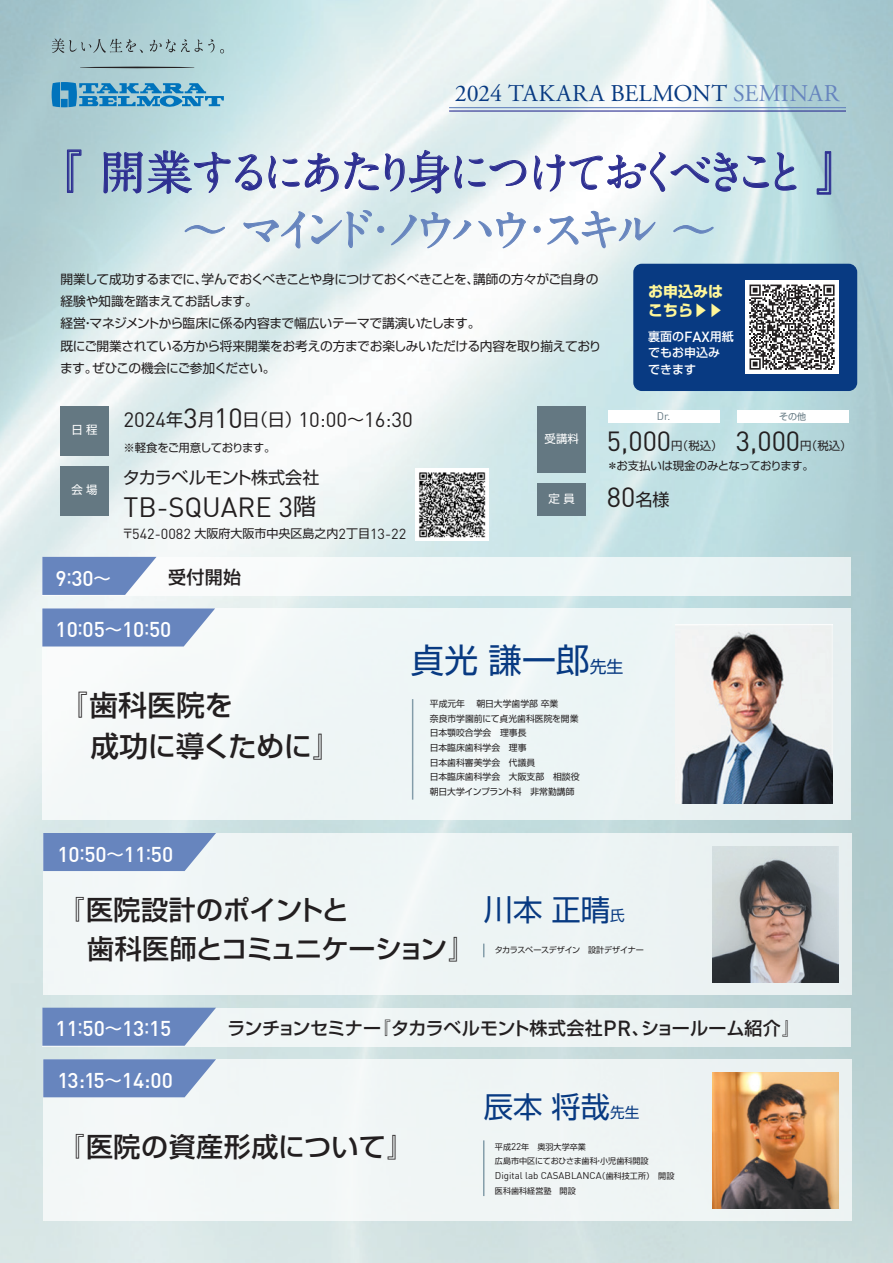
<style>
.page{position:relative;width:893px;height:1263px;background:#fff}
.page>*{position:absolute;margin:0;border:0;box-sizing:border-box;transform-origin:0 0}
.t1{font:700 46.5px "A1 Mincho Std";letter-spacing:-.21em;color:#2e3092}
.t2{font:700 46.5px "A1 Mincho Std";letter-spacing:-.24em;color:#6785be}
.t3{font:33.75px "Shin Go Pro";color:#083a82}
.t4{font:29.4px "Shin Go Pro";color:#083a82}
.t5{font:500 28.5px/41.2px "Shin Go Pro";letter-spacing:-.01em;color:#231f20}
.t6{font:27.3px "DIN";color:#231f20}
.t7{font:500 27px/38.2px "Shin Go Pro";letter-spacing:-.02em;color:#231f20}
.t8{font:500 27px "Shin Go Pro";letter-spacing:.02em;color:#231f20}
.t9{font:24px "Adobe Garamond";letter-spacing:.01em;color:#083a82}
.t10{font:500 21px "DIN";color:#fff}
.t11{font:20.55px "DIN";color:#231f20}
.t12{font:500 18px "Shin Go Pro";letter-spacing:-.01em;color:#231f20}
.t13{font:17.1px "Shin Go Pro";letter-spacing:-.03em;color:#231f20}
.t14{font:700 15px/19.5px "Shin Go Pro";color:#fff79a}
.t15{font:12.75px/22.4px "Shin Go Pro";letter-spacing:-.03em;color:#231f20}
.t16{font:12px "Shin Go Pro";color:#231f20}
.t17{font:500 12px/16.5px "Shin Go Pro";color:#fff}
.t18{font:11.4px "Shin Go Pro";letter-spacing:-.03em;color:#231f20}
.t19{font:11.4px "Shin Go Pro";letter-spacing:-.055em;color:#231f20}
.t20{font:11.4px "Shin Go Pro";letter-spacing:.285em;color:#fff}
.t21{font:10.8px "DIN";color:#647882}
.t22{font:9.75px "DIN";color:#231f20}
.t23{font:9px "Shin Go Pro";color:#647882}
.t24{font:8.85px/14.7px "Shin Go Pro";color:#231f20}
.t25{font:8.1px/14.7px "Shin Go Pro";color:#231f20}
.t26{font:8.1px "Shin Go Pro";letter-spacing:-.03em;color:#231f20}
.s1{color:#6785be}
.s2{font-family:"DIN";font-size:14.4px}
.s3{font-family:"Shin Go Pro";font-size:17.1px}
.s4{font-size:27.3px}
.s5{font-family:"Shin Go Pro";font-size:22.8px}
.s6{font-family:"Shin Go Pro";font-size:17.55px}
.s7{font-size:16.95px}
.s8{font-size:14.7px}
.s9{font-family:"DIN";font-size:21.6px}
.s10{font-family:"DIN";font-size:9.75px}
.s11{font-family:"Shin Go Pro";font-size:8.1px}
</style>
<div class="page">
<img style="left:0;top:0;width:893px;height:1263px">
<svg style="left:52px;top:82px;width:172px;height:25px"></svg>
<svg style="left:52px;top:38px;width:91px;height:15px"></svg>
<svg style="left:150px;top:39px;width:74px;height:14px"></svg>
<svg style="left:80px;top:67px;width:114px;height:1px"></svg>
<svg style="left:67px;top:149px;width:14px;height:44px"></svg>
<svg style="left:104px;top:150px;width:158px;height:44px"></svg>
<svg style="left:268px;top:152px;width:111px;height:40px"></svg>
<svg style="left:385px;top:149px;width:64px;height:44px"></svg>
<svg style="left:455px;top:156px;width:71px;height:32px"></svg>
<svg style="left:534px;top:152px;width:235px;height:40px"></svg>
<svg style="left:775px;top:152px;width:21px;height:38px"></svg>
<svg style="left:817px;top:151px;width:14px;height:43px"></svg>
<svg style="left:185px;top:225px;width:40px;height:9px"></svg>
<svg style="left:244px;top:211px;width:61px;height:50px"></svg>
<svg style="left:311px;top:210px;width:61px;height:52px"></svg>
<div style="left:377px;top:226px;width:7px;height:7px;border:1px solid #6785be;border-radius:50%"></div>
<svg style="left:391px;top:212px;width:135px;height:36px"></svg>
<div style="left:534px;top:226px;width:6px;height:7px;border:1px solid #6785be;border-radius:50%"></div>
<svg style="left:547px;top:211px;width:108px;height:37px"></svg>
<svg style="left:673px;top:225px;width:41px;height:9px"></svg>
<div style="left:42px;top:608px;width:809px;height:212px;background:#eef6f6"></div>
<img style="left:681px;top:631px;width:151px;height:172px">
<svg style="left:42px;top:608px;width:173px;height:38px"></svg>
<hr style="left:412px;top:699px;width:1px;height:101px;background:#839ca9">
<div style="left:608px;top:410px;width:112px;height:13px;background:#fff"></div>
<div style="left:737px;top:410px;width:112px;height:13px;background:#fff"></div>
<div style="left:60px;top:406px;width:48px;height:49px;background:#647882"></div>
<div style="left:538px;top:406px;width:48px;height:66px;background:#647882"></div>
<div style="left:60px;top:466px;width:48px;height:50px;background:#647882"></div>
<div style="left:538px;top:483px;width:48px;height:33px;background:#647882"></div>
<hr style="left:449px;top:110px;width:397px;height:2px;background:#2e3092">
<hr style="left:449px;top:107px;width:397px;height:1px;background:#6785be">
<div style="left:633px;top:264px;width:224px;height:127px;background:#083a82;border-radius:9px"></div>
<div style="left:745px;top:280px;width:94px;height:94px;background:#fff"></div>
<svg style="left:749px;top:285px;width:85px;height:85px"></svg>
<div style="left:43px;top:1059px;width:809px;height:162px;background:#f0f5f5"></div>
<svg style="left:43px;top:1059px;width:173px;height:38px"></svg>
<hr style="left:483px;top:1140px;width:1px;height:56px;background:#839ca9">
<img style="left:713px;top:1073px;width:126px;height:136px">
<div style="left:43px;top:833px;width:809px;height:162px;background:#eef5f5"></div>
<svg style="left:43px;top:833px;width:173px;height:38px"></svg>
<svg style="left:483px;top:943px;width:1px;height:14px"></svg>
<img style="left:713px;top:846px;width:126px;height:136px">
<div style="left:42px;top:557px;width:809px;height:39px;background:#eff7f8"></div>
<svg style="left:42px;top:557px;width:115px;height:38px"></svg>
<div style="left:42px;top:1008px;width:809px;height:38px;background:#eef4f4"></div>
<svg style="left:42px;top:1008px;width:174px;height:38px"></svg>
<img style="left:416px;top:468px;width:72px;height:72px">
<h3 class="t9" style="left:455px;top:80px;width:386px">2024 TAKARA BELMONT <span class="s1">SEMINAR</span></h3>
<h1 class="t1" style="left:36px;top:134px;width:828px">『 開業するにあたり身につけておくべきこと 』</h1>
<h1 class="t2" style="left:182px;top:192px;width:537px">～ マインド・ノウハウ・スキル ～</h1>
<p class="t15" style="left:60px;top:266px;width:543px">開業して成功するまでに、学んでおくべきことや身につけておくべきことを、講師の方々がご自身の経験や知識を踏まえてお話します。<br>経営・マネジメントから臨床に係る内容まで幅広いテーマで講演いたします。<br>既にご開業されている方から将来開業をお考えの方までお楽しみいただける内容を取り揃えております。ぜひこの機会にご参加ください。</p>
<p class="t14" style="left:648px;top:280px;width:76px">お申込みはこちら▶▶</p>
<p class="t17" style="left:648px;top:327px;width:87px">裏面の<span class="s2">FAX</span>用紙でもお申込みできます</p>
<p class="t20" style="left:71px;top:420px;width:28px">日程</p>
<p class="t20" style="left:71px;top:480px;width:28px">会場</p>
<h3 class="t11" style="left:123px;top:407px;width:291px">2024<span class="s3">年</span><span class="s4">3</span><span class="s3">月</span><span class="s4">10</span><span class="s3">日（日）</span>10:00<span class="s3">～</span>16:30</h3>
<p class="t19" style="left:123px;top:438px;width:154px">※軽食をご用意しております。</p>
<h3 class="t13" style="left:123px;top:463px;width:198px">タカラベルモント株式会社</h3>
<h3 class="t6" style="left:123px;top:490px;width:194px">TB-SQUARE 3<span class="s5">階</span></h3>
<p class="t16" style="left:122px;top:523px;width:286px">〒<span class="s2">542-0082</span> 大阪府大阪市中央区島之内<span class="s2">2</span>丁目<span class="s2">13-22</span></p>
<h3 class="t10" style="left:56px;top:565px;width:57px">9<span class="s6">：</span>30<span class="s6">～</span></h3>
<h3 class="t12" style="left:168px;top:562px;width:75px">受付開始</h3>
<h3 class="t10" style="left:56px;top:616px;width:117px">10<span class="s6">：</span>05<span class="s6">～</span>10<span class="s6">：</span>50</h3>
<p class="t20" style="left:545px;top:429px;width:36px">受講料</p>
<p class="t20" style="left:549px;top:489px;width:28px">定員</p>
<p class="t23" style="left:779px;top:409px;width:28px">その他</p>
<p class="t21" style="left:657px;top:410px;width:15px">Dr.</p>
<h3 class="t6" style="left:607px;top:424px;width:66px">5,000</h3>
<p class="t18" style="left:671px;top:436px;width:53px">円（税込）</p>
<h3 class="t6" style="left:736px;top:424px;width:66px">3,000</h3>
<p class="t18" style="left:800px;top:436px;width:53px">円（税込）</p>
<p class="t18" style="left:607px;top:456px;width:209px">＊お支払いは現金のみとなっております。</p>
<h3 class="t6" style="left:607px;top:480px;width:64px">80<span class="s3">名様</span></h3>
<h3 class="t5" style="left:91px;top:681px;width:252px;text-indent:-31px">『歯科医院を<br>成功に導くために』</h3>
<h3 class="t10" style="left:57px;top:841px;width:117px">10<span class="s6">：</span>50<span class="s6">～</span>11<span class="s6">：</span>50</h3>
<h2 class="t3" style="left:411px;top:632px;width:214px">貞光謙一郎<span class="s7">先生</span></h2>
<p class="t24" style="left:430px;top:695px;width:151px">平成元年　朝日大学歯学部卒業<br>奈良市学園前にて貞光歯科医院を開業日本顎咬合学会　理事長<br>日本臨床歯科学会　理事<br>日本歯科審美学会　代議員<br>日本臨床歯科学会　大阪支部　相談役朝日大学インプラント科　非常勤講師</p>
<h3 class="t7" style="left:87px;top:888px;width:390px;text-indent:-30px">『医院設計のポイントと<br>歯科医師とコミュニケーション』</h3>
<h3 class="t4" style="left:484px;top:885px;width:143px">川本正晴<span class="s8">氏</span></h3>
<p class="t26" style="left:495px;top:943px;width:151px">タカラスペースデザイン　設計デザイナー</p>
<h3 class="t10" style="left:56px;top:1015px;width:117px">11<span class="s6">：</span>50<span class="s6">～</span>13<span class="s6">：</span>15</h3>
<h3 class="t12" style="left:227px;top:1013px;width:574px">ランチョンセミナー『タカラベルモント株式会社<span class="s9">PR</span>、ショールーム紹介』</h3>
<h3 class="t10" style="left:57px;top:1067px;width:117px">13:15<span class="s6">～</span>14:00</h3>
<h3 class="t8" style="left:57px;top:1125px;width:358px">『医院の資産形成について』</h3>
<h3 class="t4" style="left:484px;top:1082px;width:157px">辰本将哉<span class="s8">先生</span></h3>
<p class="t25" style="left:495px;top:1138px;width:155px">平成<span class="s10">22</span>年　奥羽大学卒業<br>広島市中区にておひさま歯科・小児歯科開設</p>
<p class="t22" style="left:495px;top:1170px;width:181px">Digital lab CASABLANCA<span class="s11">（歯科技工所）　開設</span></p>
<p class="t25" style="left:495px;top:1182px;width:82px">医科歯科経営塾　開設</p>
</div>
